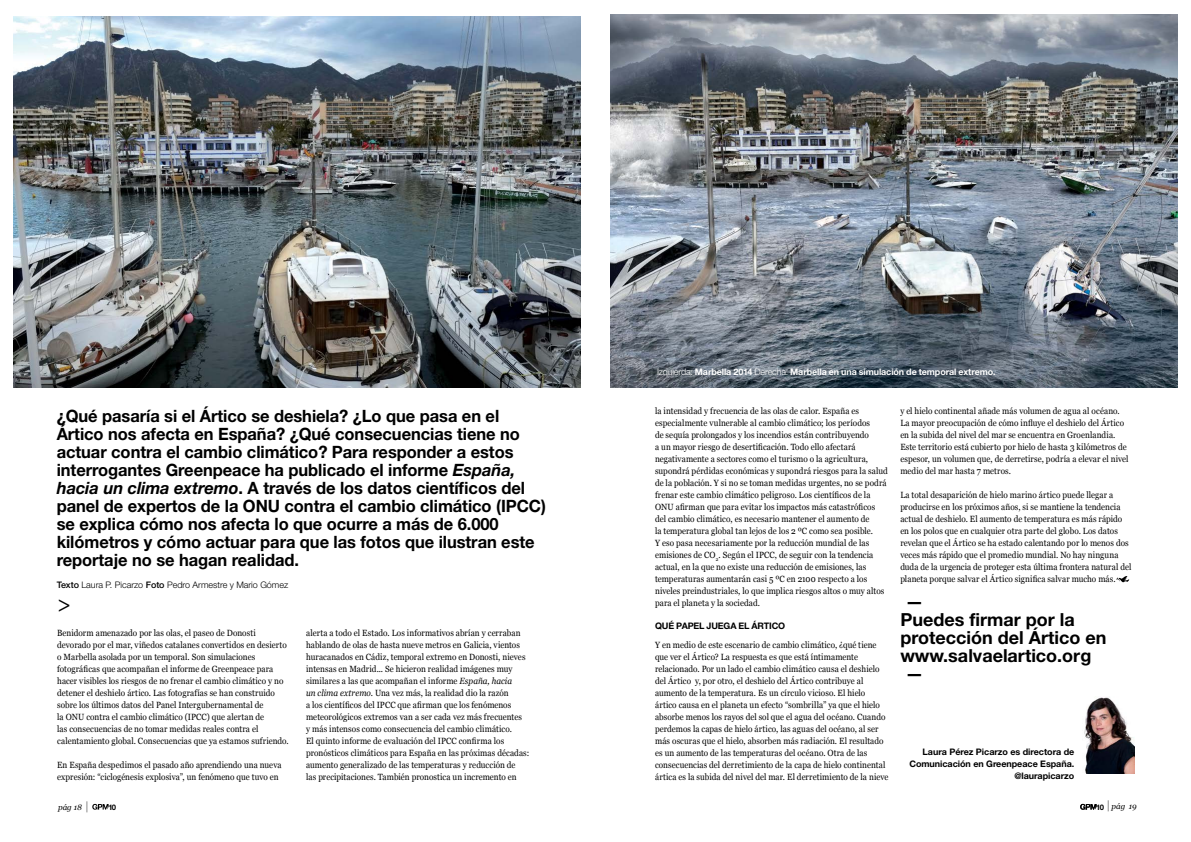
<style>
.page{position:relative;width:1191px;height:842px;background:#fff}
.page>*{position:absolute;margin:0;border:0;box-sizing:border-box;transform-origin:0 0}
.t1{font:23px "Georgia";color:#000}
.t2{font:700 18px/18px "Helvetica Neue LT Std";color:#000}
.t3{font:700 17px/18px "Helvetica Neue LT Std";letter-spacing:-.005em;color:#000}
.t4{font:9px/12px "Georgia";letter-spacing:.01em;color:#000;scale:.91 1}
.t5{font:700 9px/12px "Helvetica Neue LT Std";letter-spacing:-.005em;color:#000;text-align:right}
.t6{font:700 9px "Helvetica Neue LT Std";letter-spacing:-.01em;color:#fff}
.t7{font:300 9px "Helvetica Neue LT Std";letter-spacing:-.005em;color:#000}
.t8{font:italic 8px "Georgia";letter-spacing:-.01em;color:#000}
.t9{font:700 7.7px "Helvetica Neue LT Std";color:#000}
.s1{font-style:italic}
.s2{font-weight:500}
.s3{font-weight:300}
.s4{font-family:"Helvetica Neue LT Std";font-weight:100;font-style:normal;font-size:11px}
.s5{font-family:"Helvetica Neue LT Std";font-weight:700;font-style:normal;font-size:7.7px}
</style>
<div class="page">
<svg style="left:92px;top:804px;width:17px;height:6px"></svg>
<svg style="left:1080px;top:804px;width:16px;height:6px"></svg>
<img style="left:1084px;top:697px;width:50px;height:76px">
<svg style="left:1116px;top:576px;width:13px;height:6px"></svg>
<img style="left:13px;top:16px;width:567px;height:371px">
<img style="left:610px;top:14px;width:567px;height:373px">
<p class="t3" style="left:57px;top:406px;width:491px">¿Qué pasaría si el Ártico se deshiela? ¿Lo que pasa en el Ártico nos afecta en España? ¿Qué consecuencias tiene no actuar contra el cambio climático? Para responder a estos interrogantes Greenpeace ha publicado el informe <span class="s1">España, hacia un clima extremo</span>. A través de los datos científicos del panel de expertos de la ONU contra el cambio climático (IPCC) se explica cómo nos afecta lo que ocurre a más de 6.000 kilómetros y cómo actuar para que las fotos que ilustran este reportaje no se hagan realidad.</p>
<p class="t7" style="left:57px;top:579px;width:233px"><span class="s2">Texto</span> Laura P. Picarzo <span class="s2">Foto</span> Pedro Armestre y Mario Gómez</p>
<h1 class="t1" style="left:57px;top:590px;width:16px">&gt;</h1>
<p class="t4" style="left:57px;top:627px;width:256px">Benidorm amenazado por las olas, el paseo de Donosti devorado por el mar, viñedos catalanes convertidos en desierto o Marbella asolada por un temporal. Son simulaciones fotográficas que acompañan el informe de Greenpeace para hacer visibles los riesgos de no frenar el cambio climático y no detener el deshielo ártico. Las fotografías se han construido sobre los últimos datos del Panel Intergubernamental de<br>la ONU contra el cambio climático (IPCC) que alertan de<br>las consecuencias de no tomar medidas reales contra el calentamiento global. Consecuencias que ya estamos sufriendo.</p>
<p class="t4" style="left:57px;top:759px;width:248px">En España despedimos el pasado año aprendiendo una nueva expresión: “ciclogénesis explosiva”, un fenómeno que tuvo en</p>
<p class="t4" style="left:306px;top:627px;width:247px">alerta a todo el Estado. Los informativos abrían y cerraban hablando de olas de hasta nueve metros en Galicia, vientos huracanados en Cádiz, temporal extremo en Donosti, nieves intensas en Madrid... Se hicieron realidad imágenes muy similares a las que acompañan el informe <span class="s1">España, hacia<br>un clima extremo</span>. Una vez más, la realidad dio la razón<br>a los científicos del IPCC que afirman que los fenómenos meteorológicos extremos van a ser cada vez más frecuentes<br>y más intensos como consecuencia del cambio climático.<br>El quinto informe de evaluación del IPCC confirma los pronósticos climáticos para España en las próximas décadas: aumento generalizado de las temperaturas y reducción de<br>las precipitaciones. También pronostica un incremento en</p>
<p class="t6" style="left:657px;top:367px;width:340px"><span class="s3">Izquierda:</span> Marbella 2014 <span class="s3">Derecha:</span> Marbella en una simulación de temporal extremo.</p>
<p class="t4" style="left:655px;top:405px;width:257px">la intensidad y frecuencia de las olas de calor. España es especialmente vulnerable al cambio climático; los períodos<br>de sequía prolongados y los incendios están contribuyendo<br>a un mayor riesgo de desertificación. Todo ello afectará negativamente a sectores como el turismo o la agricultura, supondrá pérdidas económicas y supondrá riesgos para la salud de la población. Y si no se toman medidas urgentes, no se podrá frenar este cambio climático peligroso. Los científicos de la ONU afirman que para evitar los impactos más catastróficos del cambio climático, es necesario mantener el aumento de<br>la temperatura global tan lejos de los 2 ºC como sea posible.<br>Y eso pasa necesariamente por la reducción mundial de las emisiones de CO<sub>2</sub>. Según el IPCC, de seguir con la tendencia actual, en la que no existe una reducción de emisiones, las temperaturas aumentarán casi 5 ºC en 2100 respecto a los niveles preindustriales, lo que implica riesgos altos o muy altos para el planeta y la sociedad.</p>
<p class="t5" style="left:655px;top:620px;width:132px">QUÉ PAPEL JUEGA EL ÁRTICO</p>
<p class="t4" style="left:655px;top:639px;width:258px">Y en medio de este escenario de cambio climático, ¿qué tiene que ver el Ártico? La respuesta es que está íntimamente relacionado. Por un lado el cambio climático causa el deshielo del Ártico y, por otro, el deshielo del Ártico contribuye al aumento de la temperatura. Es un círculo vicioso. El hielo ártico causa en el planeta un efecto “sombrilla” ya que el hielo absorbe menos los rayos del sol que el agua del océano. Cuando perdemos la capas de hielo ártico, las aguas del océano, al ser más oscuras que el hielo, absorben más radiación. El resultado es un aumento de las temperaturas del océano. Otra de las consecuencias del derretimiento de la capa de hielo continental ártica es la subida del nivel del mar. El derretimiento de la nieve</p>
<p class="t4" style="left:900px;top:405px;width:252px">y el hielo continental añade más volumen de agua al océano.<br>La mayor preocupación de cómo influye el deshielo del Ártico en la subida del nivel del mar se encuentra en Groenlandia.<br>Este territorio está cubierto por hielo de hasta 3 kilómetros de espesor, un volumen que, de derretirse, podría a elevar el nivel medio del mar hasta 7 metros.</p>
<p class="t4" style="left:900px;top:489px;width:255px">La total desaparición de hielo marino ártico puede llegar a producirse en los próximos años, si se mantiene la tendencia actual de deshielo. El aumento de temperatura es más rápido en los polos que en cualquier otra parte del globo. Los datos revelan que el Ártico se ha estado calentando por lo menos dos veces más rápido que el promedio mundial. No hay ninguna duda de la urgencia de proteger esta última frontera natural del planeta porque salvar el Ártico significa salvar mucho más.</p>
<h2 class="t2" style="left:900px;top:592px;width:207px">—<br>Puedes firmar por la protección del Ártico en www.salvaelartico.org —</h2>
<p class="t5" style="left:909px;top:746px;width:166px">Laura Pérez Picarzo es directora de<br>Comunicación en Greenpeace España. @laurapicarzo</p>
<p class="t8" style="left:58px;top:802px;width:31px">pág 18 <span class="s4">|</span></p>
<p class="t9" style="left:108px;top:802px;width:9px">10</p>
<p class="t8" style="left:1096px;top:801px;width:42px"><span class="s5">10</span> <span class="s4">|</span> pág 19</p>
</div>
